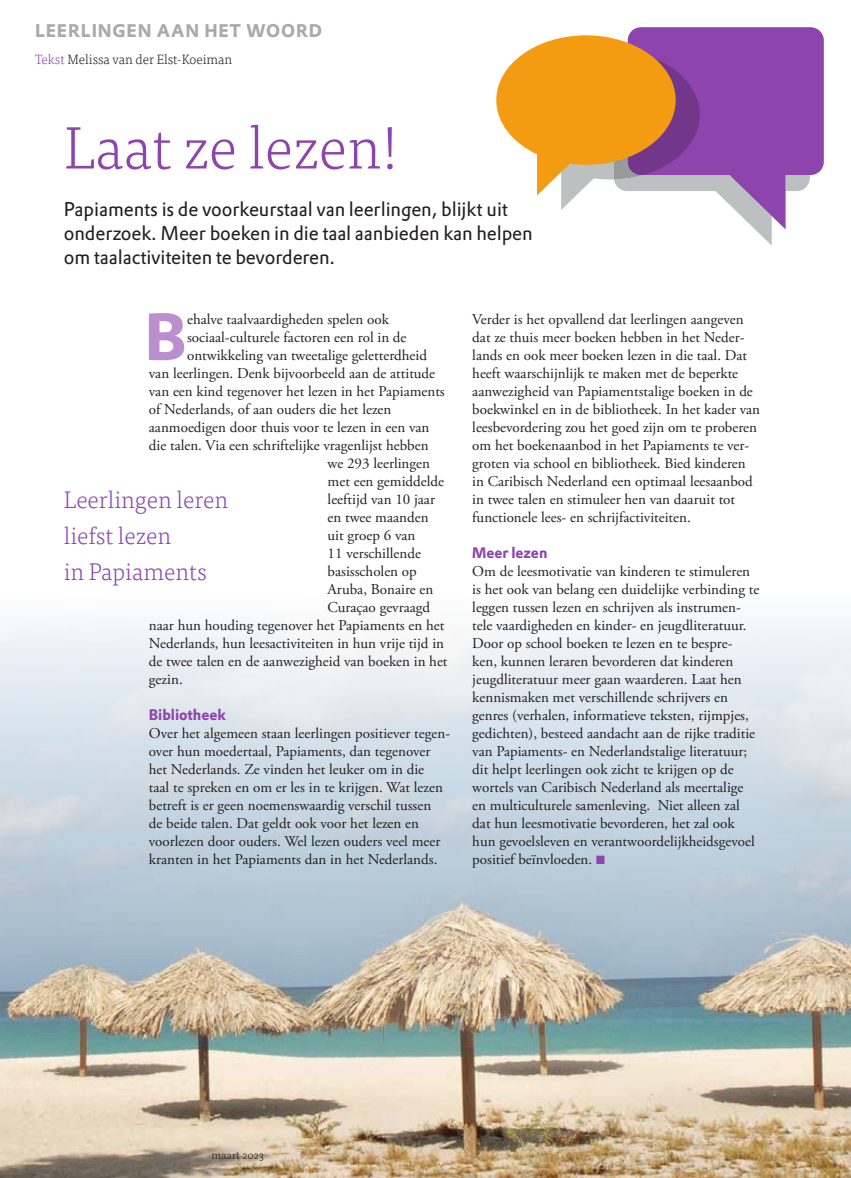
<style>
.page{position:relative;width:851px;height:1178px;background:#fff}
.page>*{position:absolute;margin:0;border:0;box-sizing:border-box;transform-origin:0 0}
.t1{font:65.4px "DTL Prokyon ST Bold";color:#bb8fce}
.t2{font:300 60px "Tisa Pro";color:#8e44ad}
.t3{font:300 24px/36px "Tisa Pro";color:#8e44ad}
.t4{font:19.5px/24px "DTL Prokyon T";letter-spacing:-.005em;color:#231f20}
.t5{font:18px "DTL Prokyon ST Bold";letter-spacing:.05em;color:#a8a9ad}
.t6{font:15px/18px "Adobe Garamond Pro";color:#231f20}
.t7{font:15px "DTL Prokyon ST Bold";letter-spacing:-.005em;color:#8e44ad}
.t8{font:300 13.5px "Tisa Pro";color:#231f20}
.t9{font:300 10.5px "The Serif";color:#231f20}
.s1{color:#8e44ad}
</style>
<div class="page">
<img style="left:0;top:623px;width:850px;height:555px">
<svg style="left:496px;top:27px;width:327px;height:218px"></svg>
<p class="t5" style="left:35px;top:19px;width:288px">LEERLINGEN AAN HET WOORD</p>
<p class="t8" style="left:35px;top:50px;width:199px"><span class="s1">Tekst</span> Melissa van der Elst-Koeiman</p>
<h2 class="t2" style="left:64px;top:106px;width:336px">Laat ze lezen!</h2>
<h3 class="t4" style="left:64px;top:196px;width:470px">Papiaments is de voorkeurstaal van leerlingen, blijkt uit onderzoek. Meer boeken in die taal aanbieden kan helpen om taalactiviteiten te bevorderen.</h3>
<h1 class="t1" style="left:144px;top:293px;width:44px">B</h1>
<p class="t6" style="left:187px;top:311px;width:203px">ehalve taalvaardigheden spelen ook</p>
<p class="t6" style="left:187px;top:329px;width:221px">sociaal-culturele factoren een rol in de</p>
<p class="t6" style="left:187px;top:347px;width:241px">ontwikkeling van tweetalige geletterdheid</p>
<p class="t6" style="left:149px;top:365px;width:288px">van leerlingen. Denk bijvoorbeeld aan de attitude</p>
<p class="t6" style="left:149px;top:383px;width:297px">van een kind tegenover het lezen in het Papiaments</p>
<p class="t6" style="left:149px;top:401px;width:244px">of Nederlands, of aan ouders die het lezen</p>
<p class="t6" style="left:149px;top:419px;width:282px">aanmoedigen door thuis voor te lezen in een van</p>
<p class="t6" style="left:149px;top:437px;width:281px">die talen. Via een schriftelijke vragenlijst hebben</p>
<p class="t6" style="left:327px;top:455px;width:104px">we 293 leerlingen</p>
<p class="t6" style="left:327px;top:473px;width:118px">met een gemiddelde</p>
<p class="t6" style="left:327px;top:491px;width:109px">leeftijd van 10 jaar</p>
<p class="t6" style="left:327px;top:509px;width:102px">en twee maanden</p>
<p class="t6" style="left:327px;top:527px;width:89px">uit groep 6 van</p>
<p class="t6" style="left:327px;top:545px;width:95px">11 verschillende</p>
<p class="t6" style="left:327px;top:563px;width:91px">basisscholen op</p>
<p class="t6" style="left:327px;top:581px;width:107px">Aruba, Bonaire en</p>
<p class="t6" style="left:327px;top:599px;width:104px">Curaçao gevraagd</p>
<p class="t6" style="left:149px;top:617px;width:297px">naar hun houding tegenover het Papiaments en het</p>
<p class="t6" style="left:149px;top:635px;width:296px">Nederlands, hun leesactiviteiten in hun vrije tijd in</p>
<p class="t6" style="left:149px;top:653px;width:300px">de twee talen en de aanwezigheid van boeken in het</p>
<p class="t6" style="left:149px;top:671px;width:35px">gezin.</p>
<p class="t7" style="left:149px;top:705px;width:78px">Bibliotheek</p>
<p class="t6" style="left:149px;top:725px;width:303px">Over het algemeen staan leerlingen positiever tegen&shy;over hun moedertaal, Papiaments, dan tegenover het Nederlands. Ze vinden het leuker om in die<br>taal te spreken en om er les in te krijgen. Wat lezen betreft is er geen noemenswaardig verschil tussen<br>de beide talen. Dat geldt ook voor het lezen en voorlezen door ouders. Wel lezen ouders veel meer kranten in het Papiaments dan in het Nederlands.</p>
<h3 class="t3" style="left:64px;top:481px;width:166px">Leerlingen leren liefst lezen<br>in Papiaments</h3>
<p class="t6" style="left:472px;top:311px;width:289px">Verder is het opvallend dat leerlingen aangeven dat ze thuis meer boeken hebben in het Neder&shy;lands en ook meer boeken lezen in die taal. Dat heeft waarschijnlijk te maken met de beperkte aanwezigheid van Papiamentstalige boeken in de boekwinkel en in de bibliotheek. In het kader van leesbevordering zou het goed zijn om te proberen om het boekenaanbod in het Papiaments te ver&shy;groten via school en bibliotheek. Bied kinderen in Caribisch Nederland een optimaal leesaanbod in twee talen en stimuleer hen van daaruit tot functionele lees- en schrijfactiviteiten.</p>
<p class="t7" style="left:472px;top:543px;width:77px">Meer lezen</p>
<p class="t6" style="left:472px;top:563px;width:289px">Om de leesmotivatie van kinderen te stimuleren is het ook van belang een duidelijke verbinding te leggen tussen lezen en schrijven als instrumen&shy;tele vaardigheden en kinder- en jeugdliteratuur.<br>Door op school boeken te lezen en te bespre&shy;ken, kunnen leraren bevorderen dat kinderen jeugdliteratuur meer gaan waarderen. Laat hen kennismaken met verschillende schrijvers en genres (verhalen, informatieve teksten, rijmpjes, gedichten), besteed aandacht aan de rijke traditie van Papiaments- en Nederlandstalige literatuur; dit helpt leerlingen ook zicht te krijgen op de wortels van Caribisch Nederland als meertalige en multiculturele samenleving. Niet alleen zal dat hun leesmotivatie bevorderen, het zal ook hun gevoelsleven en verantwoordelijkheidsgevoel positief beïnvloeden. <span class="s1">■</span></p>
<p class="t9" style="left:211px;top:1147px;width:54px">maart 2023</p>
</div>
